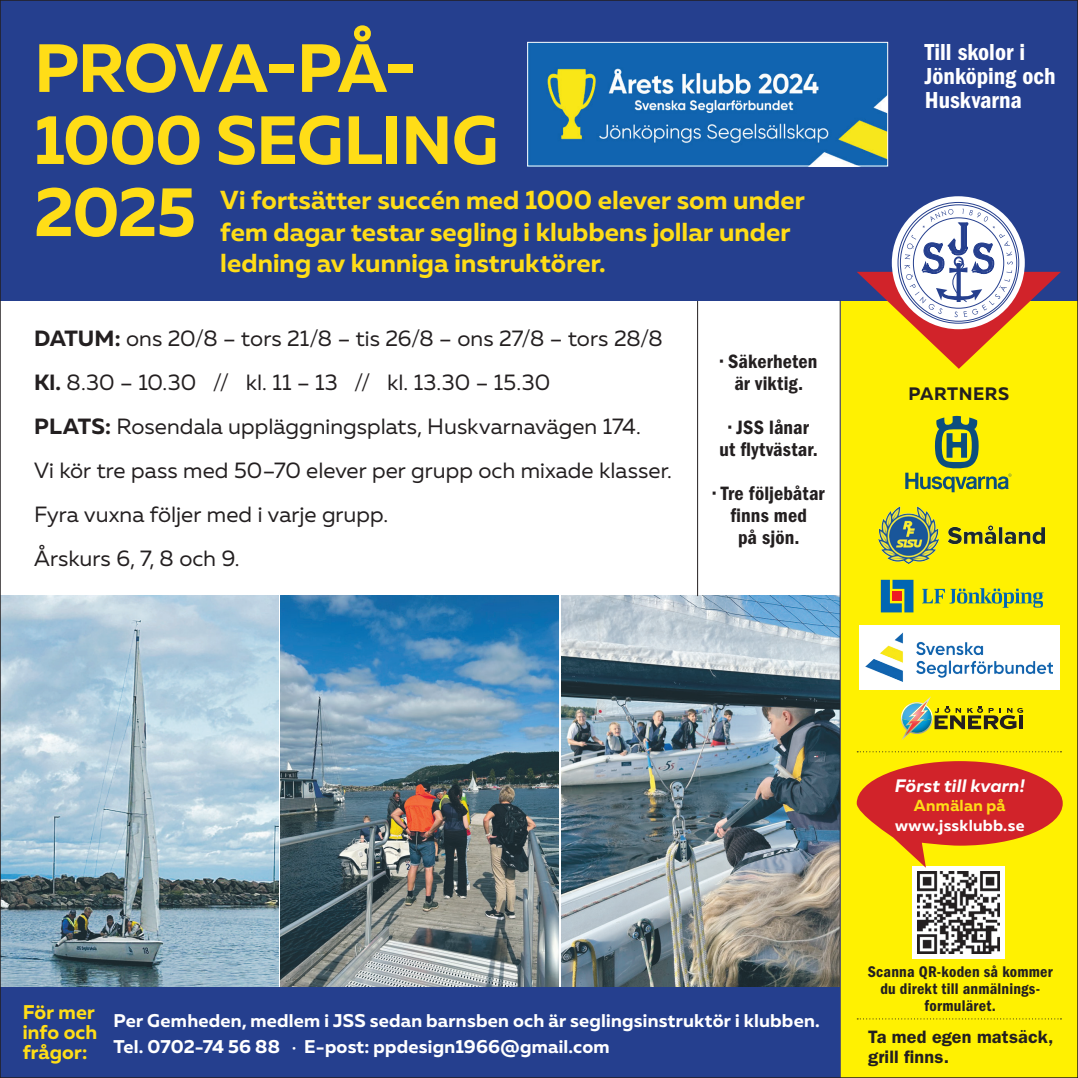
<style>
.page{position:relative;width:1078px;height:1078px;background:#fff}
.page>*{position:absolute;margin:0;border:0;box-sizing:border-box;transform-origin:0 0}
.t1{font:800 68px/72px "Muller Next TRIAL";letter-spacing:-.015em;color:#ffdd17}
.t2{font:800 26px/31.2px "Muller Next TRIAL";color:#ffdd17}
.t3{font:600 condensed 24px/24px "Franklin Gothic";color:#fff}
.t4{font:22px/44px "Muller Next TRIAL";letter-spacing:.005em;color:#231f20}
.t5{font:600 condensed 20px/22px "Franklin Gothic";letter-spacing:.005em;color:#231f20;text-align:center}
.t6{font:800 19.8px/20px "Muller Next TRIAL";letter-spacing:.01em;color:#ffdd17}
.t7{font:800 18.4px/26px "Muller Next TRIAL";letter-spacing:.015em;color:#fff}
.t8{font:600 18px/20px "Franklin Gothic";letter-spacing:.01em;color:#231f20}
.t9{font:italic 800 18px "Muller Next TRIAL";letter-spacing:.01em;color:#fff}
.t10{font:800 18px "Muller Next TRIAL";letter-spacing:.03em;color:#231f20}
.t11{font:600 condensed 16px/17px "Franklin Gothic";letter-spacing:.015em;color:#231f20;text-align:center}
.t12{font:800 16px "Muller Next TRIAL";letter-spacing:.02em;color:#fff}
.t13{font:800 16px "Muller Next TRIAL";letter-spacing:.02em;color:#ffdd17}
.s1{font-weight:800}
</style>
<div class="page">
<div style="left:840px;top:300px;width:237px;height:777px;background:#fff101"></div>
<img style="left:561px;top:595px;width:278px;height:391px">
<div style="left:0;top:0;width:1077px;height:300px;background:#253f8e"></div>
<div style="left:912px;top:866px;width:92px;height:92px;background:#fff"></div>
<img style="left:917px;top:871px;width:82px;height:82px">
<svg style="left:856px;top:761px;width:206px;height:106px"></svg>
<img style="left:878px;top:506px;width:165px;height:57px">
<svg style="left:857px;top:751px;width:204px;height:1px"></svg>
<svg style="left:857px;top:1018px;width:204px;height:1px"></svg>
<img style="left:2px;top:595px;width:276px;height:391px">
<img style="left:281px;top:595px;width:277px;height:391px">
<svg style="left:880px;top:579px;width:33px;height:33px"></svg>
<div style="left:892px;top:591px;width:9px;height:9px;background:#ee1d23"></div>
<svg style="left:922px;top:588px;width:121px;height:19px"></svg>
<svg style="left:905px;top:416px;width:106px;height:76px"></svg>
<svg style="left:891px;top:196px;width:133px;height:133px"></svg>
<svg style="left:856px;top:209px;width:204px;height:160px"></svg>
<svg style="left:900px;top:696px;width:122px;height:44px"></svg>
<img style="left:901px;top:701px;width:30px;height:19px">
<img style="left:927px;top:706px;width:4px;height:14px">
<img style="left:902px;top:703px;width:9px;height:17px">
<img style="left:911px;top:701px;width:16px;height:19px">
<img style="left:529px;top:44px;width:357px;height:120px">
<div style="left:527px;top:42px;width:361px;height:124px;border:1px solid #fff"></div>
<div style="left:858px;top:625px;width:201px;height:64px;background:#fff"></div>
<img style="left:865px;top:632px;width:187px;height:49px">
<hr style="left:839px;top:300px;width:1px;height:777px;background:#231f20">
<hr style="left:697px;top:301px;width:1px;height:295px;background:#231f20">
<div style="left:0;top:986px;width:839px;height:91px;background:#253f8e"></div>
<h1 class="t1" style="left:34px;top:32px;width:466px">PROVA-PÅ-<br>1000 SEGLING<br>2025</h1>
<p class="t2" style="left:220px;top:184px;width:586px">Vi fortsätter succén med 1000 elever som under fem dagar testar segling i klubbens jollar under ledning av kunniga instruktörer.</p>
<p class="t4" style="left:34px;top:316px;width:639px"><span class="s1">DATUM:</span> ons 20/8 – tors 21/8 – tis 26/8 – ons 27/8 – tors 28/8<br><span class="s1">Kl.</span> 8.30 – 10.30 // kl. 11 – 13 // kl. 13.30 – 15.30<br><span class="s1">PLATS:</span> Rosendala uppläggningsplats, Huskvarnavägen 174.<br>Vi kör tre pass med 50–70 elever per grupp och mixade klasser.<br>Fyra vuxna följer med i varje grupp.<br>Årskurs 6, 7, 8 och 9.</p>
<p class="t5" style="left:720px;top:350px;width:98px">• Säkerheten är viktig.</p>
<p class="t5" style="left:719px;top:416px;width:100px">• JSS lånar ut flytvästar.</p>
<p class="t5" style="left:712px;top:482px;width:113px">• Tre följebåtar finns med<br>på sjön.</p>
<p class="t3" style="left:924px;top:40px;width:132px">Till skolor i<br>Jönköping och<br>Huskvarna</p>
<p class="t10" style="left:908px;top:382px;width:102px">PARTNERS</p>
<p class="t9" style="left:894px;top:774px;width:131px">Först till kvarn!</p>
<p class="t13" style="left:913px;top:795px;width:93px">Anmälan på</p>
<p class="t12" style="left:894px;top:814px;width:131px">www.jssklubb.se</p>
<p class="t6" style="left:23px;top:1002px;width:76px">För mer info och frågor:</p>
<p class="t7" style="left:113px;top:1006px;width:707px">Per Gemheden, medlem i JSS sedan barnsben och är seglingsinstruktör i klubben.<br>Tel. 0702-74 56 88 · E-post: ppdesign1966@gmail.com</p>
<p class="t11" style="left:867px;top:962px;width:186px">Scanna QR-koden så kommer du direkt till anmälnings&shy;formuläret.</p>
<p class="t8" style="left:867px;top:1026px;width:187px">Ta med egen matsäck, grill finns.</p>
</div>
